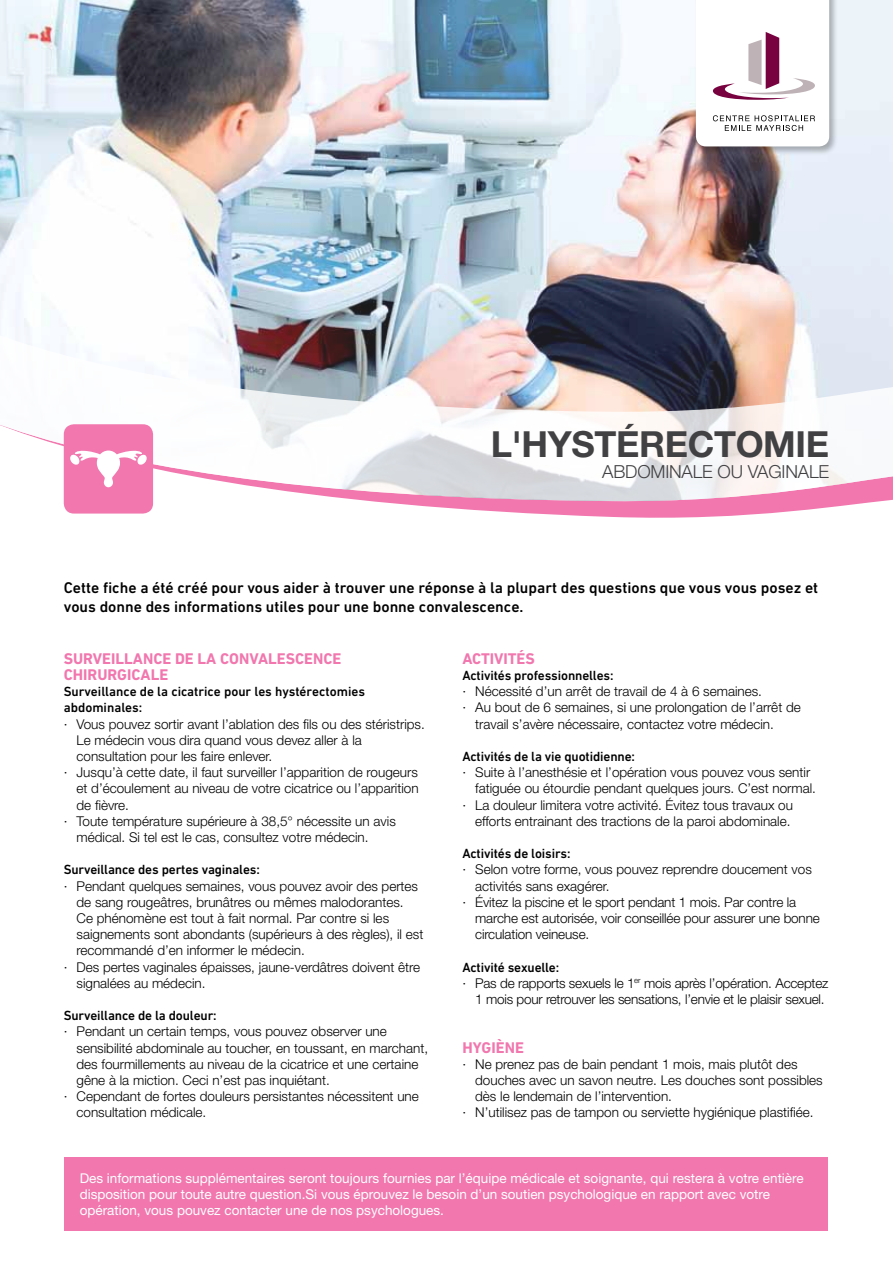
<style>
.page{position:relative;width:893px;height:1263px;background:#fff}
.page>*{position:absolute;margin:0;border:0;box-sizing:border-box;transform-origin:0 0}
.t1{font:700 36px "Helvetica Neue LT Std";letter-spacing:-.01em;color:#414042}
.t2{font:300 18px "Helvetica Neue LT Std";letter-spacing:-.01em;color:#414042}
.t3{font:500 15.75px/18.9px "DIN Next LT Pro";color:#000}
.t4{font:700 15.75px/16.2px "DIN Next LT Pro";color:#f177ae}
.t5{font:300 13.5px/16.2px "Helvetica Neue LT Std";color:#000;text-align:right}
.t6{font:13.5px/16.2px "Helvetica Neue LT Std";color:#fff}
.t7{font:500 13.5px/16.2px "DIN Next LT Pro";letter-spacing:-.01em;color:#000}
</style>
<div class="page">
<img style="left:0;top:0;width:893px;height:331px">
<div style="left:65px;top:1157px;width:763px;height:73px;background:#f177ae"></div>
<svg style="left:63px;top:502px;width:810px;height:16px"></svg>
<svg style="left:0;top:331px;width:893px;height:171px"></svg>
<div style="left:64px;top:424px;width:89px;height:90px;background:#f177ae;border-radius:10px"></div>
<svg style="left:70px;top:450px;width:77px;height:37px"></svg>
<div style="left:694px;top:0;width:144px;height:156px;background:#000;opacity:.3"></div>
<svg style="left:696px;top:0;width:133px;height:146px"></svg>
<h1 class="t1" style="left:491px;top:421px;width:340px">L'HYSTÉRECTOMIE</h1>
<h2 class="t2" style="left:602px;top:461px;width:228px">abdominale ou vaginale</h2>
<p class="t3" style="left:64px;top:578px;width:756px">Cette fiche a été créé pour vous aider à trouver une réponse à la plupart des questions que vous vous posez et vous donne des informations utiles pour une bonne convalescence.</p>
<p class="t4" style="left:64px;top:650px;width:279px">SURVEILLANCE DE LA CONVALESCENCE<br>CHIRURGICALE</p>
<p class="t7" style="left:64px;top:683px;width:303px">Surveillance de la cicatrice pour les hystérectomies abdominales:</p>
<p class="t5" style="left:64px;top:715px;width:363px">· Vous pouvez sortir avant l’ablation des fils ou des stéristrips.</p>
<p class="t5" style="left:77px;top:732px;width:287px">Le médecin vous dira quand vous devez aller à la</p>
<p class="t5" style="left:77px;top:748px;width:197px">consultation pour les faire enlever.</p>
<p class="t5" style="left:64px;top:764px;width:356px">· Jusqu’à cette date, il faut surveiller l’apparition de rougeurs</p>
<p class="t5" style="left:77px;top:780px;width:344px">et d’écoulement au niveau de votre cicatrice ou l’apparition</p>
<p class="t5" style="left:77px;top:796px;width:54px">de fièvre.</p>
<p class="t5" style="left:64px;top:813px;width:334px">· Toute température supérieure à 38,5° nécessite un avis</p>
<p class="t5" style="left:77px;top:829px;width:294px">médical. Si tel est le cas, consultez votre médecin.</p>
<p class="t7" style="left:64px;top:862px;width:198px">Surveillance des pertes vaginales:</p>
<p class="t5" style="left:64px;top:877px;width:356px">· Pendant quelques semaines, vous pouvez avoir des pertes</p>
<p class="t5" style="left:77px;top:894px;width:329px">de sang rougeâtres, brunâtres ou mêmes malodorantes.</p>
<p class="t5" style="left:77px;top:910px;width:314px">Ce phénomène est tout à fait normal. Par contre si les</p>
<p class="t5" style="left:77px;top:926px;width:348px">saignements sont abondants (supérieurs à des règles), il est</p>
<p class="t5" style="left:77px;top:942px;width:230px">recommandé d’en informer le médecin.</p>
<p class="t5" style="left:64px;top:958px;width:358px">· Des pertes vaginales épaisses, jaune-verdâtres doivent être</p>
<p class="t5" style="left:77px;top:975px;width:131px">signalées au médecin.</p>
<p class="t7" style="left:64px;top:1007px;width:154px">Surveillance de la douleur:</p>
<p class="t5" style="left:64px;top:1023px;width:325px">· Pendant un certain temps, vous pouvez observer une</p>
<p class="t5" style="left:77px;top:1039px;width:353px">sensibilité abdominale au toucher, en toussant, en marchant,</p>
<p class="t5" style="left:77px;top:1056px;width:343px">des fourmillements au niveau de la cicatrice et une certaine</p>
<p class="t5" style="left:77px;top:1072px;width:255px">gêne à la miction. Ceci n’est pas inquiétant.</p>
<p class="t5" style="left:64px;top:1088px;width:357px">· Cependant de fortes douleurs persistantes nécessitent une</p>
<p class="t5" style="left:77px;top:1104px;width:131px">consultation médicale.</p>
<p class="t4" style="left:462px;top:650px;width:73px">ACTIVITÉS</p>
<p class="t7" style="left:462px;top:667px;width:153px">Activités professionnelles:</p>
<p class="t5" style="left:462px;top:683px;width:301px">· Nécessité d’un arrêt de travail de 4 à 6 semaines.</p>
<p class="t5" style="left:462px;top:699px;width:340px">· Au bout de 6 semaines, si une prolongation de l’arrêt de</p>
<p class="t5" style="left:475px;top:715px;width:300px">travail s’avère nécessaire, contactez votre médecin.</p>
<p class="t7" style="left:462px;top:748px;width:174px">Activités de la vie quotidienne:</p>
<p class="t5" style="left:462px;top:764px;width:349px">· Suite à l’anesthésie et l’opération vous pouvez vous sentir</p>
<p class="t5" style="left:475px;top:780px;width:342px">fatiguée ou étourdie pendant quelques jours. C’est normal.</p>
<p class="t5" style="left:462px;top:796px;width:332px">· La douleur limitera votre activité. Évitez tous travaux ou</p>
<p class="t5" style="left:475px;top:813px;width:317px">efforts entrainant des tractions de la paroi abdominale.</p>
<p class="t7" style="left:462px;top:845px;width:110px">Activités de loisirs:</p>
<p class="t5" style="left:462px;top:861px;width:351px">· Selon votre forme, vous pouvez reprendre doucement vos</p>
<p class="t5" style="left:475px;top:877px;width:136px">activités sans exagérer.</p>
<p class="t5" style="left:462px;top:894px;width:335px">· Évitez la piscine et le sport pendant 1 mois. Par contre la</p>
<p class="t5" style="left:475px;top:910px;width:346px">marche est autorisée, voir conseillée pour assurer une bonne</p>
<p class="t5" style="left:475px;top:926px;width:116px">circulation veineuse.</p>
<p class="t7" style="left:462px;top:959px;width:98px">Activité sexuelle:</p>
<p class="t5" style="left:462px;top:975px;width:368px">· Pas de rapports sexuels le 1<sup>er</sup> mois après l’opération. Acceptez<br>1 mois pour retrouver les sensations, l’envie et le plaisir sexuel.</p>
<p class="t4" style="left:462px;top:1039px;width:63px">HYGIÈNE</p>
<p class="t5" style="left:462px;top:1056px;width:337px">· Ne prenez pas de bain pendant 1 mois, mais plutôt des</p>
<p class="t5" style="left:475px;top:1072px;width:349px">douches avec un savon neutre. Les douches sont possibles</p>
<p class="t5" style="left:475px;top:1088px;width:198px">dès le lendemain de l’intervention.</p>
<p class="t5" style="left:462px;top:1104px;width:353px">· N’utilisez pas de tampon ou serviette hygiénique plastifiée.</p>
<p class="t6" style="left:80px;top:1170px;width:725px">Des informations supplémentaires seront toujours fournies par l’équipe médicale et soignante, qui restera à votre entière disposition pour toute autre question.Si vous éprouvez le besoin d’un soutien psychologique en rapport avec votre opération, vous pouvez contacter une de nos psychologues.</p>
</div>
